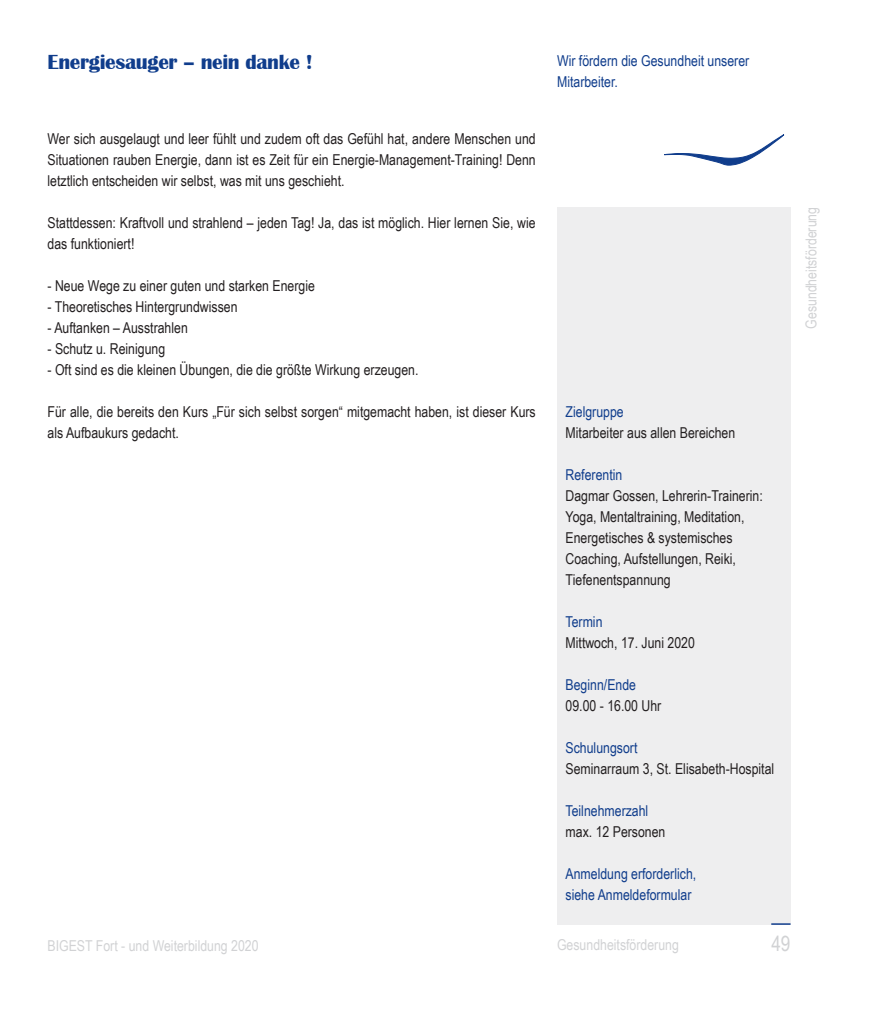
<style>
.page{position:relative;width:881px;height:1029px;background:#fff}
.page>*{position:absolute;margin:0;border:0;box-sizing:border-box;transform-origin:0 0}
.t1{font:700 21px "Britannic";letter-spacing:-.015em;color:#103d8c}
.t2{font:21px "Arial Narrow";color:#d1d2d4}
.t3{font:15px/21px "Arial Narrow";color:#231f20}
.t4{font:15px/21px "Arial Narrow";color:#103d8c}
.t5{font:15px "Arial Narrow";color:#d1d2d4}
</style>
<div class="page">
<svg style="left:664px;top:134px;width:120px;height:31px"></svg>
<div style="left:557px;top:207px;width:233px;height:718px;background:#eeeeef"></div>
<svg style="left:771px;top:923px;width:19px;height:2px"></svg>
<h1 class="t1" style="left:48px;top:51px;width:267px">Energiesauger – nein danke !</h1>
<p class="t4" style="left:557px;top:50px;width:194px">Wir fördern die Gesundheit unserer<br>Mitarbeiter.</p>
<p class="t3" style="left:48px;top:127px;width:489px;text-align:justify">Wer sich ausgelaugt und leer fühlt und zudem oft das Gefühl hat, andere Menschen und Situationen rauben Energie, dann ist es Zeit für ein Energie-Management-Training! Denn letztlich entscheiden wir selbst, was mit uns geschieht.</p>
<p class="t3" style="left:48px;top:211px;width:489px">Stattdessen: Kraftvoll und strahlend – jeden Tag! Ja, das ist möglich. Hier lernen Sie, wie das funktioniert!</p>
<p class="t3" style="left:48px;top:274px;width:269px">- Neue Wege zu einer guten und starken Energie</p>
<p class="t3" style="left:48px;top:295px;width:191px">- Theoretisches Hintergrundwissen</p>
<p class="t3" style="left:48px;top:316px;width:142px">- Auftanken – Ausstrahlen</p>
<p class="t3" style="left:48px;top:337px;width:119px">- Schutz u. Reinigung</p>
<p class="t3" style="left:48px;top:358px;width:372px">- Oft sind es die kleinen Übungen, die die größte Wirkung erzeugen.</p>
<p class="t3" style="left:48px;top:400px;width:489px">Für alle, die bereits den Kurs „Für sich selbst sorgen“ mitgemacht haben, ist dieser Kurs als Aufbaukurs gedacht.</p>
<p class="t4" style="left:565px;top:400px;width:60px">Zielgruppe</p>
<p class="t3" style="left:565px;top:421px;width:171px">Mitarbeiter aus allen Bereichen</p>
<p class="t4" style="left:565px;top:463px;width:58px">Referentin</p>
<p class="t3" style="left:565px;top:484px;width:199px">Dagmar Gossen, Lehrerin-Trainerin:<br>Yoga, Mentaltraining, Meditation,<br>Energetisches &amp; systemisches<br>Coaching, Aufstellungen, Reiki,<br>Tiefenentspannung</p>
<p class="t4" style="left:565px;top:610px;width:38px">Termin</p>
<p class="t3" style="left:565px;top:631px;width:131px">Mittwoch, 17. Juni 2020</p>
<p class="t4" style="left:565px;top:673px;width:72px">Beginn/Ende</p>
<p class="t3" style="left:565px;top:694px;width:97px">09.00 - 16.00 Uhr</p>
<p class="t4" style="left:565px;top:736px;width:73px">Schulungsort</p>
<p class="t3" style="left:565px;top:757px;width:210px">Seminarraum 3, St. Elisabeth-Hospital</p>
<p class="t4" style="left:565px;top:799px;width:84px">Teilnehmerzahl</p>
<p class="t3" style="left:565px;top:820px;width:101px">max. 12 Personen</p>
<p class="t4" style="left:565px;top:862px;width:132px">Anmeldung erforderlich, siehe Anmeldeformular</p>
<p class="t5" style="left:48px;top:934px;width:212px">BIGEST Fort - und Weiterbildung 2020</p>
<p class="t5" style="left:557px;top:934px;width:123px">Gesundheitsförderung</p>
<h1 class="t2" style="left:771px;top:928px;width:21px">49</h1>
<p class="t5" style="left:799px;top:329px;width:123px;rotate:-90deg">Gesundheitsförderung</p>
</div>
